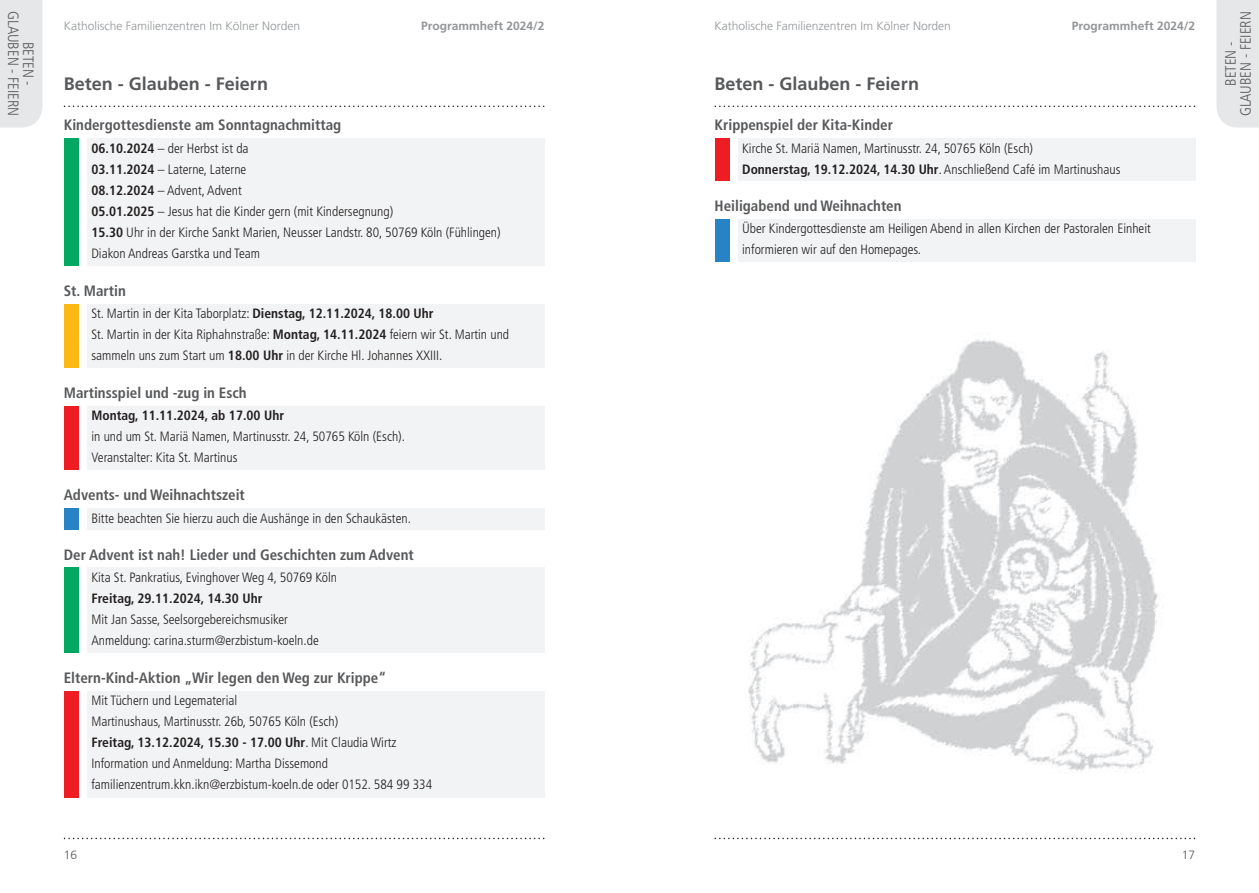
<style>
.page{position:relative;width:1259px;height:893px;background:#fff}
.page>*{position:absolute;margin:0;border:0;box-sizing:border-box;transform-origin:0 0}
.t1{font:700 18px "Frutiger LT Std";color:#57585a}
.t2{font:700 condensed 15px "Frutiger LT Std";color:#57585a}
.t3{font:300 condensed 15px/15px "Frutiger LT Std";color:#57585a;text-align:center}
.t4{font:300 condensed 13.5px/21px "Frutiger LT Std";color:#231f20}
.t5{font:700 condensed 13.5px "Frutiger LT Std";color:#231f20}
.t6{font:300 12px "Frutiger LT Std";color:#939598}
.t7{font:700 12px "Frutiger LT Std";color:#939598}
.t8{font:300 12px "Frutiger LT Std";color:#57585a}
.s1{font-weight:700}
</style>
<div class="page">
<svg style="left:714px;top:106px;width:481px;height:1px"></svg>
<svg style="left:714px;top:838px;width:481px;height:1px"></svg>
<div style="left:714px;top:138px;width:15px;height:43px;background:#ee1d23"></div>
<div style="left:714px;top:219px;width:15px;height:42px;background:#2783c5"></div>
<svg style="left:64px;top:106px;width:480px;height:1px"></svg>
<svg style="left:64px;top:838px;width:480px;height:1px"></svg>
<div style="left:87px;top:138px;width:457px;height:128px;background:#f2f3f4"></div>
<div style="left:738px;top:138px;width:457px;height:43px;background:#f2f3f4"></div>
<div style="left:87px;top:304px;width:457px;height:64px;background:#f2f3f4"></div>
<div style="left:87px;top:406px;width:457px;height:64px;background:#f2f3f4"></div>
<div style="left:87px;top:508px;width:457px;height:21px;background:#f2f3f4"></div>
<div style="left:87px;top:568px;width:457px;height:85px;background:#f2f3f4"></div>
<div style="left:87px;top:691px;width:457px;height:106px;background:#f2f3f4"></div>
<div style="left:738px;top:219px;width:457px;height:42px;background:#f2f3f4"></div>
<div style="left:64px;top:138px;width:15px;height:128px;background:#03a963"></div>
<div style="left:64px;top:304px;width:15px;height:64px;background:#fcb814"></div>
<div style="left:64px;top:406px;width:15px;height:64px;background:#ee1d23"></div>
<div style="left:64px;top:508px;width:15px;height:21px;background:#2783c5"></div>
<div style="left:64px;top:568px;width:15px;height:85px;background:#03a963"></div>
<div style="left:64px;top:691px;width:15px;height:106px;background:#ee1d23"></div>
<div style="left:1216px;top:0;width:43px;height:128px;background:#e6e7e9"></div>
<div style="left:0;top:0;width:43px;height:128px;background:#e6e7e9"></div>
<img style="left:748px;top:339px;width:411px;height:434px">
<p class="t3" style="left:36px;top:11px;width:106px;rotate:90deg">BETEN -<br>GLAUBEN - FEIERN</p>
<p class="t6" style="left:64px;top:19px;width:238px">Katholische Familienzentren Im Kölner Norden</p>
<p class="t7" style="left:421px;top:19px;width:125px">Programmheft 2024/2</p>
<p class="t6" style="left:714px;top:19px;width:238px">Katholische Familienzentren Im Kölner Norden</p>
<p class="t7" style="left:1072px;top:19px;width:125px">Programmheft 2024/2</p>
<h1 class="t1" style="left:64px;top:73px;width:206px">Beten - Glauben - Feiern</h1>
<h1 class="t1" style="left:714px;top:73px;width:206px">Beten - Glauben - Feiern</h1>
<p class="t2" style="left:64px;top:116px;width:279px">Kindergottesdienste am Sonntagnachmittag</p>
<p class="t2" style="left:714px;top:116px;width:180px">Krippenspiel der Kita-Kinder</p>
<p class="t4" style="left:91px;top:138px;width:411px"><span class="s1">06.10.2024</span> – der Herbst ist da<br><span class="s1">03.11.2024</span> – Laterne, Laterne<br><span class="s1">08.12.2024</span> – Advent, Advent<br><span class="s1">05.01.2025</span> – Jesus hat die Kinder gern (mit Kindersegnung)<br><span class="s1">15.30</span> Uhr in der Kirche Sankt Marien, Neusser Landstr. 80, 50769 Köln (Fühlingen)<br>Diakon Andreas Garstka und Team</p>
<p class="t4" style="left:742px;top:138px;width:380px">Kirche St. Mariä Namen, Martinusstr. 24, 50765 Köln (Esch)<br><span class="s1">Donnerstag, 19.12.2024, 14.30 Uhr</span>. Anschließend Café im Martinushaus</p>
<p class="t2" style="left:714px;top:197px;width:188px">Heiligabend und Weihnachten</p>
<p class="t4" style="left:742px;top:218px;width:410px">Über Kindergottesdienste am Heiligen Abend in allen Kirchen der Pastoralen Einheit informieren wir auf den Homepages.</p>
<p class="t2" style="left:64px;top:282px;width:63px">St. Martin</p>
<p class="t4" style="left:91px;top:303px;width:419px">St. Martin in der Kita Taborplatz: <span class="s1">Dienstag, 12.11.2024, 18.00 Uhr<br></span>St. Martin in der Kita Riphahnstraße: <span class="s1">Montag, 14.11.2024</span> feiern wir St. Martin und sammeln uns zum Start um <span class="s1">18.00 Uhr</span> in der Kirche Hl. Johannes XXIII.</p>
<p class="t2" style="left:64px;top:384px;width:184px">Martinsspiel und -zug in Esch</p>
<p class="t5" style="left:91px;top:408px;width:194px">Montag, 11.11.2024, ab 17.00 Uhr</p>
<p class="t4" style="left:91px;top:426px;width:315px">in und um St. Mariä Namen, Martinusstr. 24, 50765 Köln (Esch).<br>Veranstalter: Kita St. Martinus</p>
<p class="t2" style="left:64px;top:486px;width:183px">Advents- und Weihnachtszeit</p>
<p class="t4" style="left:91px;top:508px;width:321px">Bitte beachten Sie hierzu auch die Aushänge in den Schaukästen.</p>
<p class="t2" style="left:64px;top:546px;width:351px">Der Advent ist nah! Lieder und Geschichten zum Advent</p>
<p class="t4" style="left:91px;top:567px;width:247px">Kita St. Pankratius, Evinghover Weg 4, 50769 Köln</p>
<p class="t5" style="left:91px;top:590px;width:172px">Freitag, 29.11.2024, 14.30 Uhr</p>
<p class="t4" style="left:91px;top:609px;width:229px">Mit Jan Sasse, Seelsorgebereichsmusiker<br>Anmeldung: carina.sturm@erzbistum-koeln.de</p>
<p class="t2" style="left:64px;top:669px;width:324px">Eltern-Kind-Aktion „Wir legen den Weg zur Krippe“</p>
<p class="t4" style="left:91px;top:690px;width:342px">Mit Tüchern und Legematerial<br>Martinushaus, Martinusstr. 26b, 50765 Köln (Esch)<br><span class="s1">Freitag, 13.12.2024, 15.30 - 17.00 Uhr</span>. Mit Claudia Wirtz Information und Anmeldung: Martha Dissemond familienzentrum.kkn.ikn@erzbistum-koeln.de oder 0152. 584 99 334</p>
<p class="t8" style="left:64px;top:848px;width:15px">16</p>
<p class="t8" style="left:1181px;top:848px;width:15px">17</p>
<p class="t3" style="left:1223px;top:116px;width:106px;rotate:-90deg">BETEN -<br>GLAUBEN - FEIERN</p>
</div>
